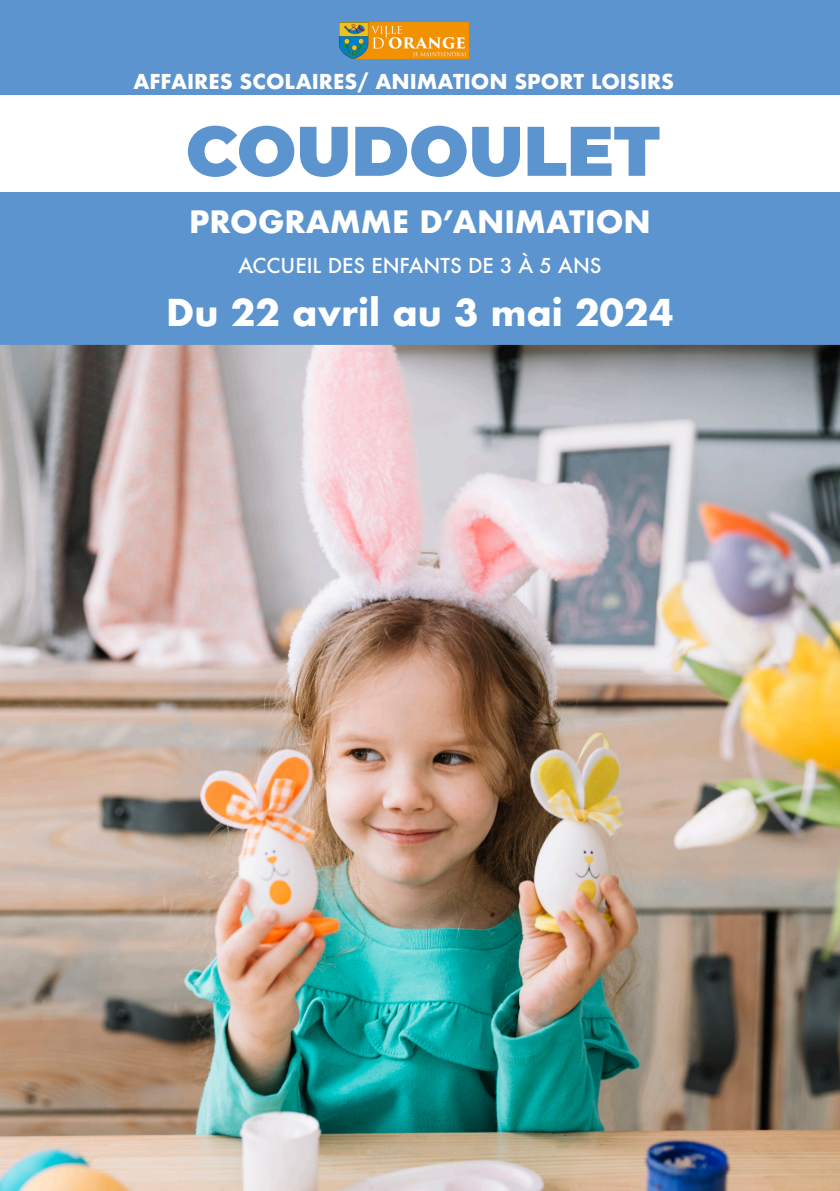
<style>
.page{position:relative;width:840px;height:1191px;background:#fff}
.page>*{position:absolute;margin:0;border:0;box-sizing:border-box;transform-origin:0 0}
.t1{font:900 70px "Montserrat";color:#5b94cf}
.t2{font:700 36px "Futura";color:#fff}
.t3{font:700 30px "Futura";color:#fff}
.t4{font:700 20px "Futura";color:#fff}
.t5{font:500 20px "Futura";color:#fff}
</style>
<div class="page">
<img style="left:0;top:345px;width:839px;height:846px">
<div style="left:0;top:0;width:839px;height:345px;background:#5b94cf"></div>
<div style="left:0;top:95px;width:839px;height:96px;background:#fff"></div>
<img style="left:339px;top:23px;width:129px;height:36px">
<p class="t4" style="left:133px;top:67px;width:542px">AFFAIRES SCOLAIRES/ ANIMATION SPORT LOISIRS</p>
<p class="t1" style="left:186px;top:98px;width:475px">COUDOULET</p>
<p class="t3" style="left:189px;top:200px;width:463px">PROGRAMME D’ANIMATION</p>
<p class="t5" style="left:238px;top:252px;width:364px">ACCUEIL DES ENFANTS DE 3 À 5 ANS</p>
<p class="t2" style="left:166px;top:287px;width:508px">Du 22 avril au 3 mai 2024</p>
</div>
